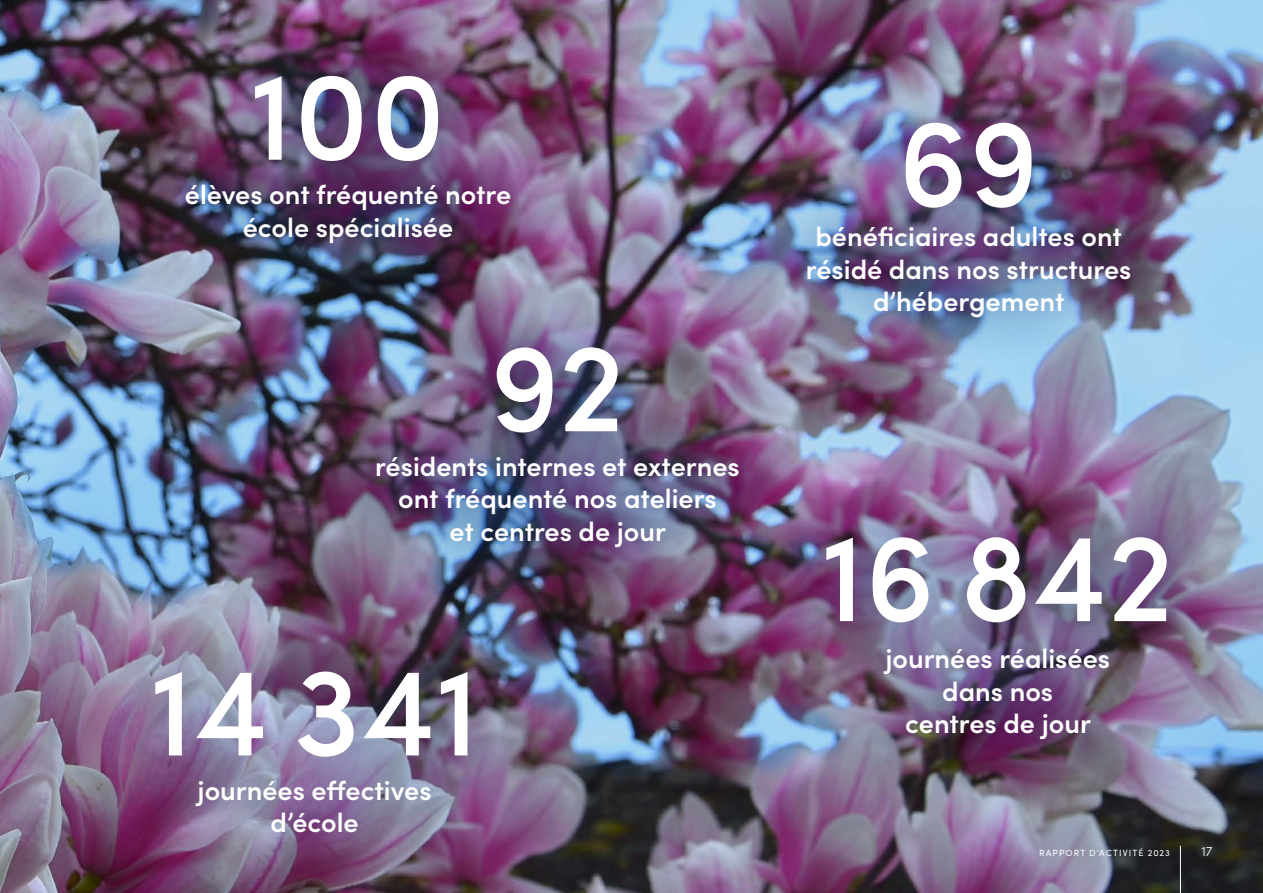
<style>
.page{position:relative;width:1263px;height:893px;background:#fff}
.page>*{position:absolute;margin:0;border:0;box-sizing:border-box;transform-origin:0 0}
.t1{font:500 126.45px "Sofia Pro";color:#fff}
.t2{font:600 27px/32.4px "Sofia Pro";color:#fff;text-align:center}
.t3{font:300 13.5px "Sofia Pro";color:#fff}
.t4{font:9px "Sofia Pro";letter-spacing:.12em;color:#fff}
</style>
<div class="page">
<img style="left:0;top:0;width:1263px;height:893px">
<div style="left:133px;top:22px;width:430px;height:273px;background:#183f7b;opacity:.38"></div>
<div style="left:101px;top:617px;width:422px;height:271px;background:#183f7b;opacity:.18"></div>
<div style="left:323px;top:294px;width:469px;height:305px;background:#183f7b;opacity:.5"></div>
<div style="left:773px;top:483px;width:447px;height:308px;background:#183f7b;opacity:.37"></div>
<div style="left:758px;top:73px;width:421px;height:293px;background:#183f7b;opacity:.48"></div>
<hr style="left:1180px;top:846px;width:1px;height:47px;background:#fff">
<h1 class="t1" style="left:250px;top:21px;width:198px">100</h1>
<p class="t2" style="left:185px;top:177px;width:328px">élèves ont fréquenté notre école spécialisée</p>
<h1 class="t1" style="left:490px;top:293px;width:137px">92</h1>
<p class="t2" style="left:375px;top:448px;width:366px">résidents internes et externes ont fréquenté nos ateliers<br>et centres de jour</p>
<h1 class="t1" style="left:150px;top:617px;width:331px">14 341</h1>
<p class="t2" style="left:198px;top:772px;width:236px">journées effectives d’école</p>
<h1 class="t1" style="left:898px;top:68px;width:143px">69</h1>
<p class="t2" style="left:806px;top:219px;width:327px">bénéficiaires adultes ont résidé dans nos structures d’hébergement</p>
<h1 class="t1" style="left:821px;top:482px;width:355px">16 842</h1>
<p class="t2" style="left:885px;top:640px;width:226px">journées réalisées dans nos<br>centres de jour</p>
<p class="t4" style="left:1039px;top:846px;width:132px">RAPPORT D’ACTIVITÉ 2023</p>
<p class="t3" style="left:1201px;top:841px;width:13px">17</p>
</div>
